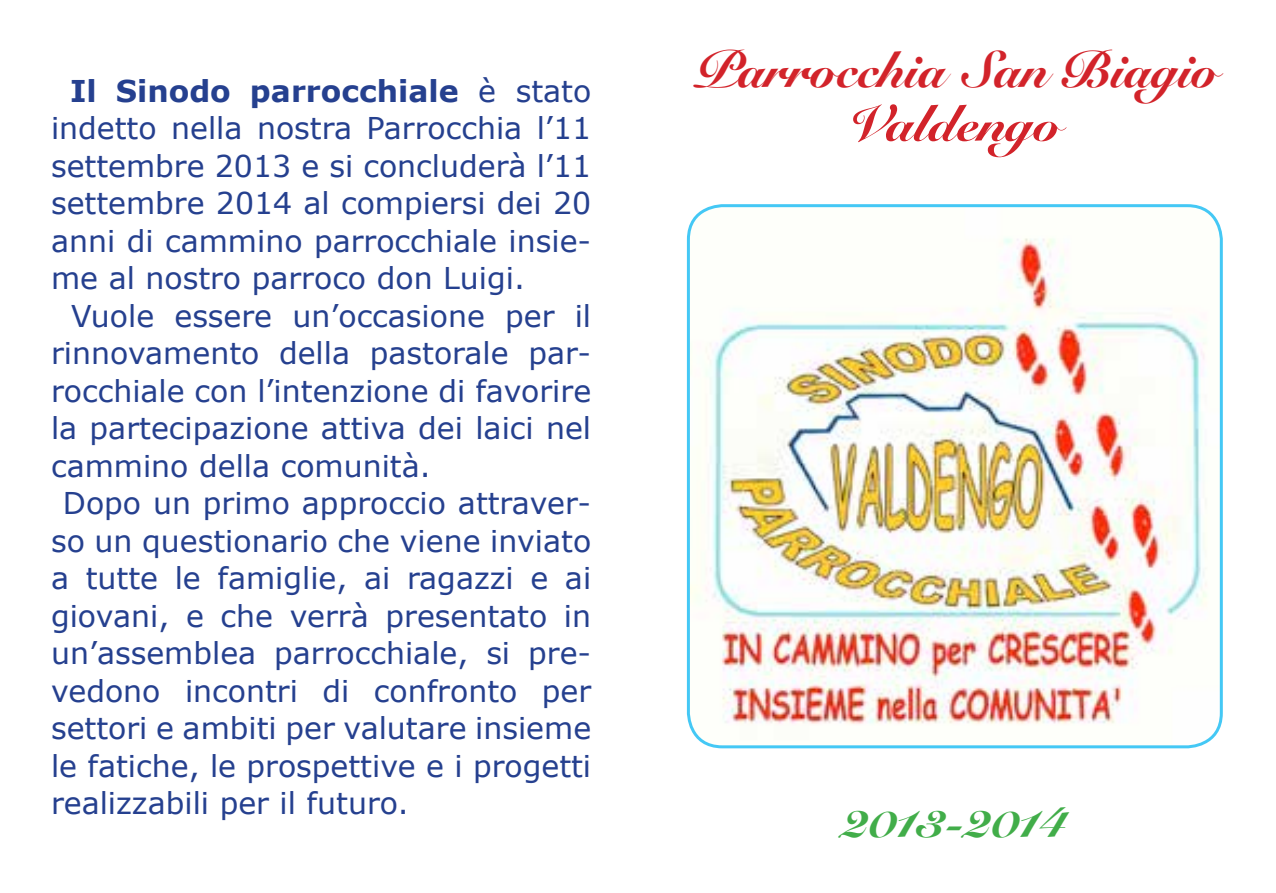
<style>
.page{position:relative;width:1276px;height:893px;background:#fff}
.page>*{position:absolute;margin:0;border:0;box-sizing:border-box;transform-origin:0 0}
.t1{font:900 51px/54px "Snell Roundhand";color:#d2232a;text-align:center;scale:.96 1}
.t2{font:900 48px "Snell Roundhand";color:#41ad49}
.t3{font:30px/37.5px "Verdana";color:#25408f;text-align:justify}
.s1{font-weight:700}
</style>
<div class="page">
<img style="left:688px;top:206px;width:533px;height:541px">
<div style="left:687px;top:204px;width:535px;height:544px;border:3px solid #44c8f5;border-radius:34px"></div>
<p class="t3" style="left:51px;top:72px;width:542px;text-indent:19px"><span class="s1">Il Sinodo parrocchiale</span> è stato indetto nella nostra Parrocchia l’11 settembre 2013 e si concluderà l’11 settembre 2014 al compiersi dei 20 anni di cammino parrocchiale insie&shy;me al nostro parroco don Luigi.</p>
<p class="t3" style="left:71px;top:297px;width:521px">Vuole essere un’occasione per il</p>
<p class="t3" style="left:51px;top:334px;width:541px">rinnovamento della pastorale par-</p>
<p class="t3" style="left:51px;top:372px;width:542px">rocchiale con l’intenzione di favorire</p>
<p class="t3" style="left:51px;top:409px;width:541px">la partecipazione attiva dei laici nel</p>
<p class="t3" style="left:51px;top:447px;width:381px">cammino della comunità.</p>
<p class="t3" style="left:63px;top:484px;width:530px">Dopo un primo approccio attraver-</p>
<p class="t3" style="left:51px;top:522px;width:542px">so un questionario che viene inviato</p>
<p class="t3" style="left:51px;top:559px;width:542px">a tutte le famiglie, ai ragazzi e ai</p>
<p class="t3" style="left:51px;top:597px;width:541px">giovani, e che verrà presentato in</p>
<p class="t3" style="left:51px;top:634px;width:541px">un’assemblea parrocchiale, si pre-</p>
<p class="t3" style="left:51px;top:672px;width:542px">vedono incontri di confronto per</p>
<p class="t3" style="left:51px;top:709px;width:542px">settori e ambiti per valutare insieme</p>
<p class="t3" style="left:51px;top:747px;width:542px">le fatiche, le prospettive e i progetti</p>
<p class="t3" style="left:51px;top:784px;width:359px">realizzabili per il futuro.</p>
<h1 class="t1" style="left:692px;top:44px;width:549px">Parrocchia San Biagio<br>Valdengo</h1>
<h2 class="t2" style="left:842px;top:792px;width:227px">2013-2014</h2>
</div>
